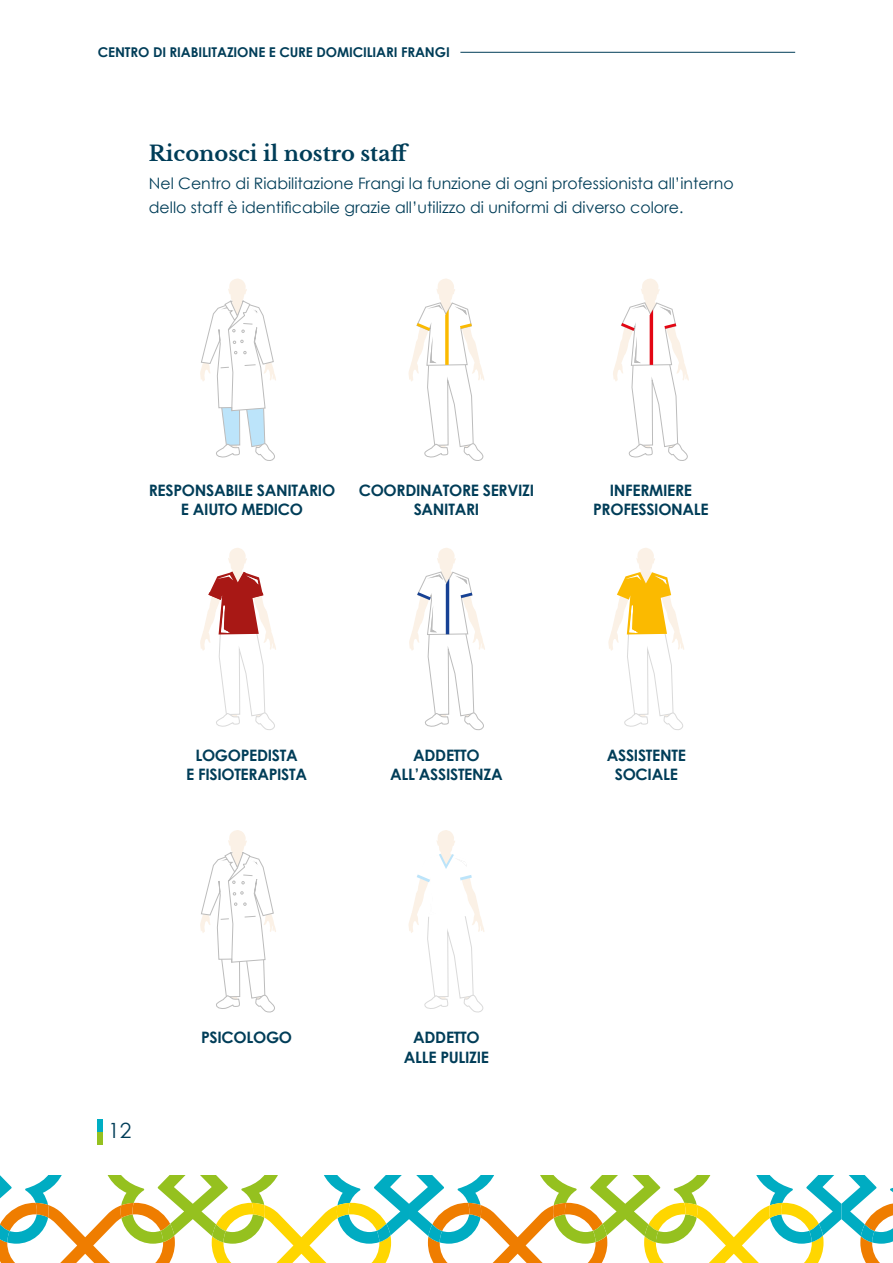
<style>
.page{position:relative;width:893px;height:1263px;background:#fff}
.page>*{position:absolute;margin:0;border:0;box-sizing:border-box;transform-origin:0 0}
.t1{font:700 21px "Libre Baskerville";color:#003d58}
.t2{font:21px "Century Gothic";color:#003d58}
.t3{font:700 15.75px/19.5px "Century Gothic";letter-spacing:-.02em;color:#003d58;text-align:center}
.t4{font:15.75px/24px "Century Gothic";color:#003d58}
.t5{font:700 13.5px "Century Gothic";letter-spacing:-.01em;color:#003d58}
</style>
<div class="page">
<svg style="left:0;top:1176px;width:893px;height:87px"></svg>
<div style="left:98px;top:1132px;width:5px;height:12px;background:#95c11f"></div>
<div style="left:98px;top:1119px;width:5px;height:13px;background:#00aec3"></div>
<hr style="left:460px;top:52px;width:335px;height:1px;background:#003d58">
<svg style="left:200px;top:278px;width:76px;height:183px"></svg>
<svg style="left:409px;top:548px;width:76px;height:183px"></svg>
<svg style="left:408px;top:278px;width:76px;height:183px"></svg>
<svg style="left:613px;top:278px;width:76px;height:183px"></svg>
<svg style="left:200px;top:548px;width:76px;height:465px"></svg>
<svg style="left:608px;top:548px;width:76px;height:182px"></svg>
<svg style="left:408px;top:830px;width:76px;height:183px"></svg>
<p class="t5" style="left:98px;top:44px;width:353px">CENTRO DI RIABILITAZIONE E CURE DOMICILIARI FRANGI</p>
<h1 class="t1" style="left:149px;top:140px;width:262px">Riconosci il nostro staff</h1>
<p class="t4" style="left:149px;top:171px;width:586px">Nel Centro di Riabilitazione Frangi la funzione di ogni professionista all’interno dello staff è identificabile grazie all’utilizzo di uniformi di diverso colore.</p>
<p class="t3" style="left:149px;top:480px;width:188px">RESPONSABILE SANITARIO<br>E AIUTO MEDICO</p>
<p class="t3" style="left:359px;top:480px;width:177px">COORDINATORE SERVIZI<br>SANITARI</p>
<p class="t3" style="left:593px;top:480px;width:117px">INFERMIERE<br>PROFESSIONALE</p>
<p class="t3" style="left:186px;top:745px;width:122px">LOGOPEDISTA<br>E FISIOTERAPISTA</p>
<p class="t3" style="left:390px;top:745px;width:114px">ADDETTO<br>ALL’ASSISTENZA</p>
<p class="t3" style="left:607px;top:745px;width:81px">ASSISTENTE<br>SOCIALE</p>
<h1 class="t2" style="left:108px;top:1118px;width:25px">12</h1>
<p class="t3" style="left:201px;top:1027px;width:93px">PSICOLOGO</p>
<p class="t3" style="left:404px;top:1027px;width:87px">ADDETTO<br>ALLE PULIZIE</p>
</div>
